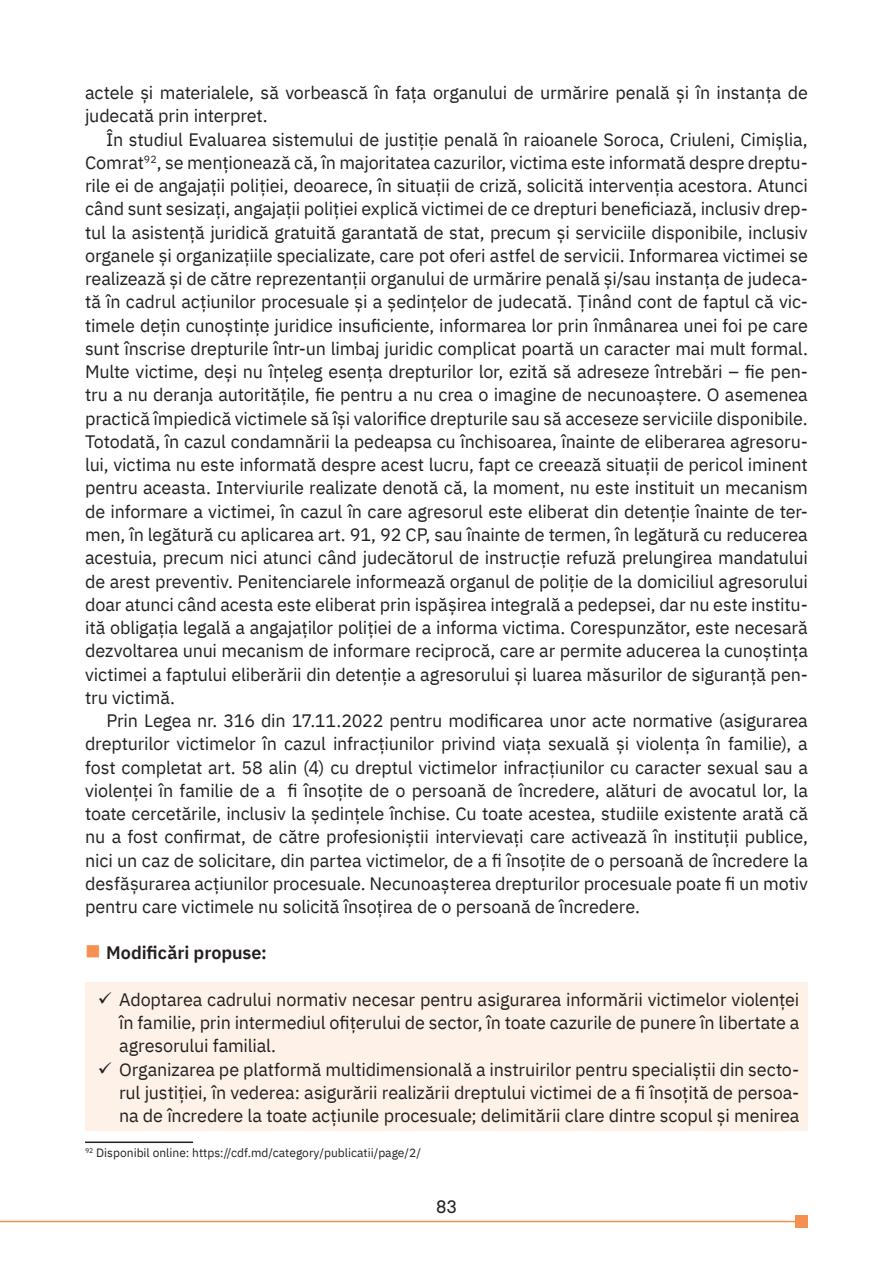
<style>
.page{position:relative;width:893px;height:1263px;background:#fff}
.page>*{position:absolute;margin:0;border:0;box-sizing:border-box;transform-origin:0 0}
.t1{font:18px/23.2px "IBM Plex Sans";letter-spacing:-.01em;color:#231f20;text-align:justify}
.t2{font:600 18px "IBM Plex Sans";letter-spacing:-.005em;color:#231f20}
.t3{font:18px "GT Walsheim Pro";color:#231f20}
.t4{font:12px "IBM Plex Sans";color:#231f20}
.s1{color:#f68f50}
</style>
<div class="page">
<hr style="left:0;top:1221px;width:801px;height:1px;background:#f68f50">
<div style="left:795px;top:1215px;width:13px;height:13px;background:#f68f50"></div>
<div style="left:85px;top:982px;width:723px;height:149px;background:#fef2e8"></div>
<hr style="left:85px;top:1141px;width:108px;height:2px;background:#231f20">
<p class="t1" style="left:85px;top:80px;width:724px">actele și materialele, să vorbească în fața organului de urmărire penală și în instanța de judecată prin interpret.</p>
<p class="t1" style="left:85px;top:126px;width:724px;text-indent:21px">În studiul Evaluarea sistemului de justiție penală în raioanele Soroca, Criuleni, Cimișlia, Comrat<sup>92</sup>, se menționează că, în majoritatea cazurilor, victima este informată despre dreptu&shy;rile ei de angajații poliției, deoarece, în situații de criză, solicită intervenția acestora. Atunci când sunt sesizați, angajații poliției explică victimei de ce drepturi beneficiază, inclusiv drep&shy;tul la asistență juridică gratuită garantată de stat, precum și serviciile disponibile, inclusiv organele și organizațiile specializate, care pot oferi astfel de servicii. Informarea victimei se realizează și de către reprezentanții organului de urmărire penală și/sau instanța de judeca&shy;tă în cadrul acțiunilor procesuale și a ședințelor de judecată. Ținând cont de faptul că vic&shy;timele dețin cunoștințe juridice insuficiente, informarea lor prin înmânarea unei foi pe care sunt înscrise drepturile într-un limbaj juridic complicat poartă un caracter mai mult formal.<br>Multe victime, deși nu înțeleg esența drepturilor lor, ezită să adreseze întrebări – fie pen&shy;tru a nu deranja autoritățile, fie pentru a nu crea o imagine de necunoaștere. O asemenea practică împiedică victimele să își valorifice drepturile sau să acceseze serviciile disponibile.<br>Totodată, în cazul condamnării la pedeapsa cu închisoarea, înainte de eliberarea agresoru&shy;lui, victima nu este informată despre acest lucru, fapt ce creează situații de pericol iminent pentru aceasta. Interviurile realizate denotă că, la moment, nu este instituit un mecanism de informare a victimei, în cazul în care agresorul este eliberat din detenție înainte de ter&shy;men, în legătură cu aplicarea art. 91, 92 CP, sau înainte de termen, în legătură cu reducerea acestuia, precum nici atunci când judecătorul de instrucție refuză prelungirea mandatului de arest preventiv. Penitenciarele informează organul de poliție de la domiciliul agresorului doar atunci când acesta este eliberat prin ispășirea integrală a pedepsei, dar nu este institu&shy;ită obligația legală a angajaților poliției de a informa victima. Corespunzător, este necesară dezvoltarea unui mecanism de informare reciprocă, care ar permite aducerea la cunoștința victimei a faptului eliberării din detenție a agresorului și luarea măsurilor de siguranță pen&shy;tru victimă.</p>
<p class="t1" style="left:85px;top:707px;width:724px;text-indent:21px">Prin Legea nr. 316 din 17.11.2022 pentru modificarea unor acte normative (asigurarea drepturilor victimelor în cazul infracțiunilor privind viața sexuală și violența în familie), a fost completat art. 58 alin (4) cu dreptul victimelor infracțiunilor cu caracter sexual sau a violenței în familie de a fi însoţite de o persoană de încredere, alături de avocatul lor, la toate cercetările, inclusiv la şedinţele închise. Cu toate acestea, studiile existente arată că nu a fost confirmat, de către profesioniștii intervievați care activează în instituții publice, nici un caz de solicitare, din partea victimelor, de a fi însoțite de o persoană de încredere la desfășurarea acțiunilor procesuale. Necunoașterea drepturilor procesuale poate fi un motiv pentru care victimele nu solicită însoțirea de o persoană de încredere.</p>
<p class="t2" style="left:85px;top:939px;width:183px"><span class="s1">■</span> Modificări propuse:</p>
<p class="t1" style="left:119px;top:986px;width:682px;text-indent:-21px">✓ Adoptarea cadrului normativ necesar pentru asigurarea informării victimelor violenței în familie, prin intermediul ofițerului de sector, în toate cazurile de punere în libertate a agresorului familial.</p>
<p class="t1" style="left:119px;top:1056px;width:682px;text-indent:-21px">✓ Organizarea pe platformă multidimensională a instruirilor pentru specialiștii din secto&shy;rul justiției, în vederea: asigurării realizării dreptului victimei de a fi însoțită de persoa&shy;na de încredere la toate acțiunile procesuale; delimitării clare dintre scopul și menirea</p>
<p class="t4" style="left:85px;top:1143px;width:337px"><sup>92</sup> Disponibil online: https://cdf.md/category/publicatii/page/2/</p>
<p class="t3" style="left:436px;top:1195px;width:22px">83</p>
</div>
